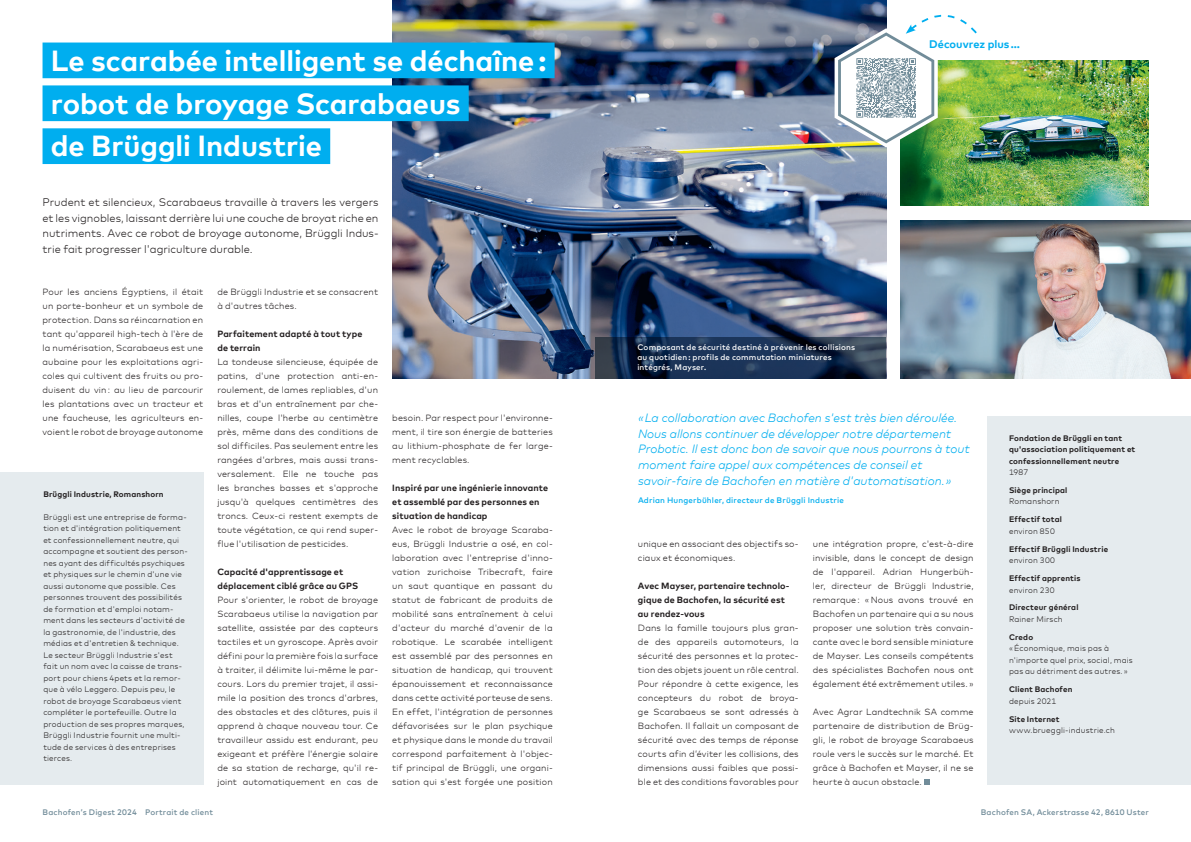
<style>
.page{position:relative;width:1191px;height:842px;background:#fff}
.page>*{position:absolute;margin:0;border:0;box-sizing:border-box;transform-origin:0 0}
.t1{font:700 29px/42.9px "Mark Offc Pro";color:#fff}
.t2{font:italic 300 12px/15.8px "Mark Offc Pro";color:#00aeef}
.t3{font:300 11px/15.5px "Mark Offc Pro";color:#231f20}
.t4{font:700 11px "Mark Offc Pro";letter-spacing:.005em;color:#00aeef}
.t5{font:300 9px/14px "Mark Offc Pro";letter-spacing:.015em;color:#231f20;text-align:justify}
.t6{font:700 9px/14px "Mark Offc Pro";letter-spacing:.015em;color:#231f20}
.t7{font:300 8px/11.5px "Mark Offc Pro";letter-spacing:.02em;color:#231f20}
.t8{font:700 8px/11.5px "Mark Offc Pro";letter-spacing:.02em;color:#231f20}
.t9{font:500 8px/10px "Mark Offc Pro";letter-spacing:.02em;color:#fff}
.t10{font:500 8px "Mark Offc Pro";letter-spacing:.02em;color:#718c99}
.t11{font:500 8px "Mark Offc Pro";letter-spacing:.02em;color:#00aeef}
</style>
<div class="page">
<img style="left:392px;top:0;width:494px;height:379px">
<img style="left:900px;top:60px;width:248px;height:146px">
<img style="left:834px;top:0;width:144px;height:147px">
<div style="left:0;top:472px;width:203px;height:313px;background:#e5ebee"></div>
<div style="left:987px;top:416px;width:204px;height:369px;background:#e5ebee"></div>
<svg style="left:924px;top:779px;width:5px;height:6px"></svg>
<div style="left:43px;top:43px;width:511px;height:35px;background:#00aeef"></div>
<div style="left:43px;top:85px;width:426px;height:36px;background:#00aeef"></div>
<div style="left:43px;top:128px;width:287px;height:36px;background:#00aeef"></div>
<img style="left:900px;top:220px;width:291px;height:159px">
<svg style="left:595px;top:337px;width:291px;height:42px;fill:#1b3558"></svg>
<h1 class="t1" style="left:51px;top:36px;width:497px">Le scarabée intelligent se déchaîne: robot de broyage Scarabaeus<br>de Brüggli Industrie</h1>
<p class="t3" style="left:43px;top:194px;width:337px">Prudent et silencieux, Scarabaeus travaille à travers les vergers et les vignobles, laissant derrière lui une couche de broyat riche en nutriments. Avec ce robot de broyage autonome, Brüggli Indus&shy;trie fait progresser l'agriculture durable.</p>
<p class="t5" style="left:43px;top:284px;width:162px">Pour les anciens Égyptiens, il était un porte-bonheur et un symbole de protection. Dans sa réincarnation en tant qu'appareil high-tech à l'ère de la numérisation, Scarabaeus est une aubaine pour les exploitations agri&shy;coles qui cultivent des fruits ou pro&shy;duisent du vin: au lieu de parcourir les plantations avec un tracteur et une faucheuse, les agriculteurs en&shy;voient le robot de broyage autonome</p>
<p class="t8" style="left:43px;top:487px;width:122px">Brüggli Industrie, Romanshorn</p>
<p class="t7" style="left:43px;top:510px;width:146px">Brüggli est une entreprise de forma&shy;tion et d'intégration politiquement et confessionnellement neutre, qui accompagne et soutient des person&shy;nes ayant des difficultés psychiques et physiques sur le chemin d'une vie aussi autonome que possible. Ces personnes trouvent des possibilités de formation et d'emploi notam&shy;ment dans les secteurs d'activité de la gastronomie, de l'industrie, des médias et d'entretien &amp; technique.<br>Le secteur Brüggli Industrie s'est fait un nom avec la caisse de trans&shy;port pour chiens 4pets et la remor&shy;que à vélo Leggero. Depuis peu, le robot de broyage Scarabaeus vient compléter le portefeuille. Outre la production de ses propres marques, Brüggli Industrie fournit une multi&shy;tude de services à des entreprises tierces.</p>
<p class="t5" style="left:217px;top:284px;width:162px">de Brüggli Industrie et se consacrent à d'autres tâches.</p>
<p class="t6" style="left:217px;top:326px;width:147px">Parfaitement adapté à tout type de terrain</p>
<p class="t5" style="left:217px;top:354px;width:162px">La tondeuse silencieuse, équipée de patins, d'une protection anti-en&shy;roulement, de lames repliables, d'un bras et d'un entraînement par che&shy;nilles, coupe l'herbe au centimètre près, même dans des conditions de sol difficiles. Pas seulement entre les rangées d'arbres, mais aussi trans&shy;versalement. Elle ne touche pas les branches basses et s'approche jusqu'à quelques centimètres des troncs. Ceux-ci restent exempts de toute végétation, ce qui rend super&shy;flue l'utilisation de pesticides.</p>
<p class="t6" style="left:217px;top:564px;width:142px">Capacité d'apprentissage et déplacement ciblé grâce au GPS</p>
<p class="t5" style="left:217px;top:592px;width:162px">Pour s'orienter, le robot de broyage Scarabaeus utilise la navigation par satellite, assistée par des capteurs tactiles et un gyroscope. Après avoir défini pour la première fois la surface à traiter, il délimite lui-même le par&shy;cours. Lors du premier trajet, il assi&shy;mile la position des troncs d'arbres, des obstacles et des clôtures, puis il apprend à chaque nouveau tour. Ce travailleur assidu est endurant, peu exigeant et préfère l'énergie solaire de sa station de recharge, qu'il re&shy;joint automatiquement en cas de</p>
<p class="t5" style="left:392px;top:410px;width:162px">besoin. Par respect pour l'environne&shy;ment, il tire son énergie de batteries au lithium-phosphate de fer large&shy;ment recyclables.</p>
<p class="t6" style="left:392px;top:480px;width:157px">Inspiré par une ingénierie innovante et assemblé par des personnes en situation de handicap</p>
<p class="t5" style="left:392px;top:522px;width:162px">Avec le robot de broyage Scaraba&shy;eus, Brüggli Industrie a osé, en col&shy;laboration avec l'entreprise d'inno&shy;vation zurichoise Tribecraft, faire un saut quantique en passant du statut de fabricant de produits de mobilité sans entraînement à celui d'acteur du marché d'avenir de la robotique. Le scarabée intelligent est assemblé par des personnes en situation de handicap, qui trouvent épanouissement et reconnaissance dans cette activité porteuse de sens.<br>En effet, l'intégration de personnes défavorisées sur le plan psychique et physique dans le monde du travail correspond parfaitement à l'objec&shy;tif principal de Brüggli, une organi&shy;sation qui s'est forgée une position</p>
<p class="t4" style="left:929px;top:36px;width:92px">Découvrez plus…</p>
<p class="t9" style="left:637px;top:342px;width:219px">Composant de sécurité destiné à prévenir les collisions au quotidien: profils de commutation miniatures intégrés, Mayser.</p>
<p class="t2" style="left:638px;top:409px;width:333px">«La collaboration avec Bachofen s'est très bien déroulée.<br>Nous allons continuer de développer notre département Probotic. Il est donc bon de savoir que nous pourrons à tout moment faire appel aux compétences de conseil et savoir-faire de Bachofen en matière d'automatisation.»</p>
<p class="t11" style="left:638px;top:494px;width:207px">Adrian Hungerbühler, directeur de Brüggli Industrie</p>
<p class="t5" style="left:813px;top:536px;width:162px">une intégration propre, c'est-à-dire invisible, dans le concept de design de l'appareil. Adrian Hungerbüh&shy;ler, directeur de Brüggli Industrie, remarque : «Nous avons trouvé en Bachofen un partenaire qui a su nous proposer une solution très convain&shy;cante avec le bord sensible miniature de Mayser. Les conseils compétents des spécialistes Bachofen nous ont également été extrêmement utiles. »</p>
<p class="t5" style="left:813px;top:704px;width:162px">Avec Agrar Landtechnik SA comme partenaire de distribution de Brüg&shy;gli, le robot de broyage Scarabaeus roule vers le succès sur le marché. Et grâce à Bachofen et Mayser, il ne se heurte à aucun obstacle.</p>
<p class="t5" style="left:638px;top:536px;width:162px">unique en associant des objectifs so&shy;ciaux et économiques.</p>
<p class="t6" style="left:638px;top:578px;width:153px">Avec Mayser, partenaire technolo&shy;gique de Bachofen, la sécurité est au rendez-vous</p>
<p class="t5" style="left:638px;top:620px;width:162px;text-align:left">Dans la famille toujours plus gran&shy;de des appareils automoteurs, la sécurité des personnes et la protec&shy;tion des objets jouent un rôle central.<br>Pour répondre à cette exigence, les concepteurs du robot de broya&shy;ge Scarabaeus se sont adressés à Bachofen. Il fallait un composant de sécurité avec des temps de réponse courts afin d’éviter les collisions, des dimensions aussi faibles que possi&shy;ble et des conditions favorables pour</p>
<p class="t8" style="left:1009px;top:431px;width:128px">Fondation de Brüggli en tant qu'association politiquement et confessionnellement neutre</p>
<p class="t7" style="left:1009px;top:466px;width:21px">1987</p>
<p class="t8" style="left:1009px;top:484px;width:60px">Siège principal</p>
<p class="t7" style="left:1009px;top:495px;width:52px">Romanshorn</p>
<p class="t8" style="left:1009px;top:513px;width:54px">Effectif total</p>
<p class="t7" style="left:1009px;top:525px;width:47px">environ 850</p>
<p class="t8" style="left:1009px;top:542px;width:101px">Effectif Brüggli Industrie</p>
<p class="t7" style="left:1009px;top:554px;width:48px">environ 300</p>
<p class="t8" style="left:1009px;top:572px;width:73px">Effectif apprentis</p>
<p class="t7" style="left:1009px;top:583px;width:47px">environ 230</p>
<p class="t8" style="left:1009px;top:601px;width:71px">Directeur général</p>
<p class="t7" style="left:1009px;top:613px;width:55px">Rainer Mirsch</p>
<p class="t8" style="left:1009px;top:630px;width:26px">Credo</p>
<p class="t7" style="left:1009px;top:642px;width:125px">«Économique, mais pas à n'importe quel prix, social, mais pas au détriment des autres. »</p>
<p class="t8" style="left:1009px;top:683px;width:65px">Client Bachofen</p>
<p class="t7" style="left:1009px;top:694px;width:49px">depuis 2021</p>
<p class="t8" style="left:1009px;top:712px;width:52px">Site Internet</p>
<p class="t7" style="left:1009px;top:724px;width:107px">www.brueggli-industrie.ch</p>
<p class="t10" style="left:43px;top:807px;width:172px">Bachofenʼs Digest 2024 Portrait de client</p>
<p class="t10" style="left:980px;top:807px;width:170px">Bachofen SA, Ackerstrasse 42, 8610 Uster</p>
</div>
